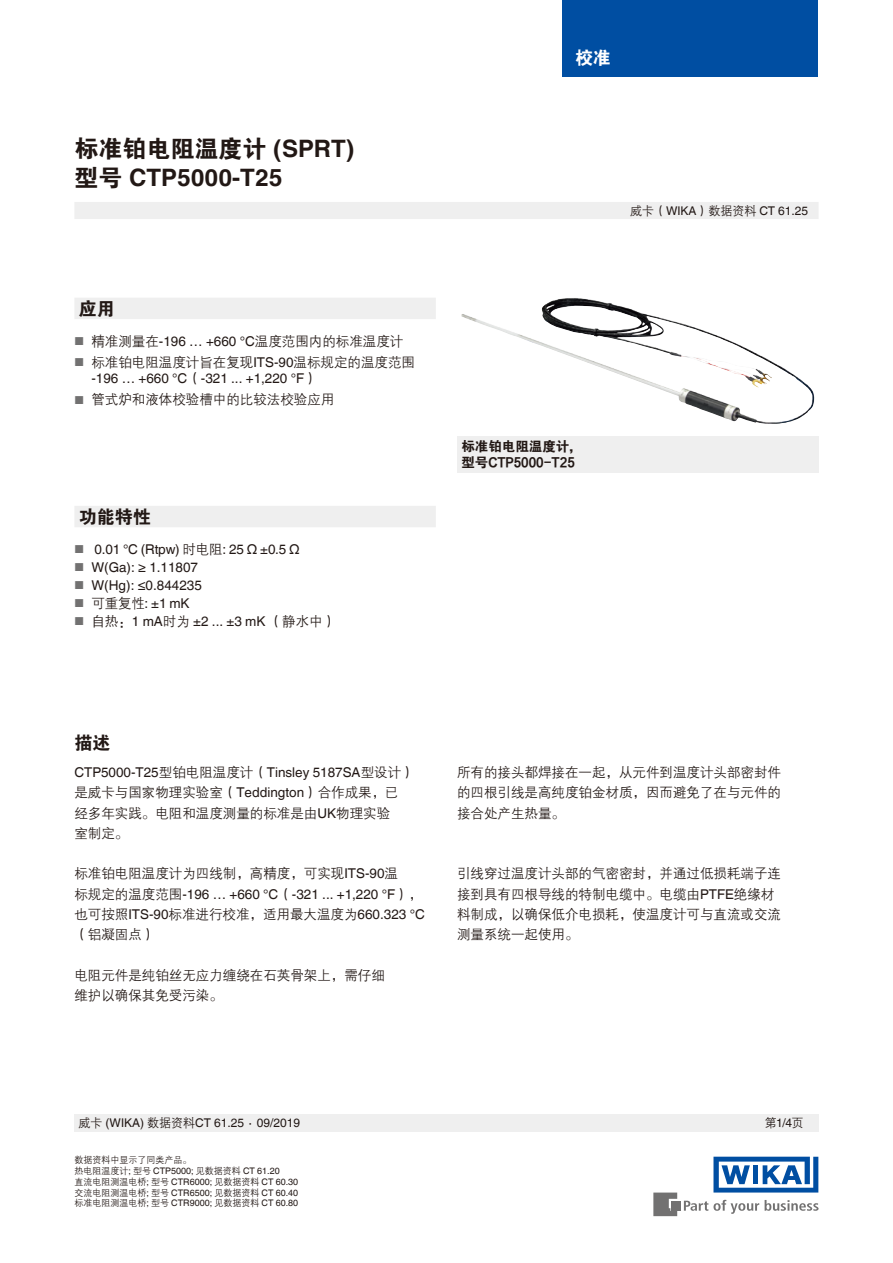
<style>
.page{position:relative;width:893px;height:1263px;background:#fff}
.page>*{position:absolute;margin:0;border:0;box-sizing:border-box;transform-origin:0 0}
.t1{font:24px "FZDHTJW GB1 0";color:#221815}
.t2{font:700 24px "Helvetica World";color:#221815}
.t3{font:18px "FZDHTJW GB1 0";color:#221815}
.t4{font:18px "FZDHTJW GB1 0";color:#fff}
.t5{font:13.5px/20.2px "FZZDXJW GB1 0";color:#221815}
.t6{font:13.5px "Helvetica World";color:#221815}
.t7{font:13.5px/16.2px "FZDHTJW GB1 0";color:#221815}
.t8{font:12px "Helvetica World";color:#221815}
.t9{font:9px/10.8px "Helvetica World";color:#221815}
.t10{font:9px "FZZDXJW GB1 0";color:#221815}
.s1{font-family:"Helvetica World";font-weight:700}
.s2{font-family:"FZDHTJW GB1 0";font-weight:400}
.s3{font-family:"Helvetica World";font-size:11.55px;color:#727171}
.s4{font-family:"Helvetica World"}
.s5{font-family:"FZZDXJW GB1 0"}
.s6{font-size:11.55px;color:#727171}
</style>
<div class="page">
<svg style="left:684px;top:1200px;width:135px;height:14px"></svg>
<div style="left:671px;top:1201px;width:9px;height:9px;background:#727171"></div>
<svg style="left:653px;top:1192px;width:24px;height:24px"></svg>
<svg style="left:713px;top:1157px;width:105px;height:35px"></svg>
<div style="left:562px;top:0;width:255px;height:77px;background:#004ea2"></div>
<div style="left:75px;top:202px;width:743px;height:17px;background:#efefef"></div>
<div style="left:74px;top:1114px;width:744px;height:17px;background:#efefef"></div>
<svg style="left:75px;top:298px;width:361px;height:229px"></svg>
<div style="left:457px;top:437px;width:361px;height:36px;background:#efefef"></div>
<img style="left:541px;top:298px;width:231px;height:89px">
<h1 class="t1" style="left:74px;top:135px;width:282px">标准铂电阻温度计 <span class="s1">(SPRT)</span></h1>
<h1 class="t2" style="left:74px;top:163px;width:210px"><span class="s2">型号</span> CTP5000-T25</h1>
<h2 class="t3" style="left:79px;top:299px;width:38px">应用</h2>
<p class="t5" style="left:74px;top:331px;width:331px"><span class="s3">■</span> 精准测量在<span class="s4">-196 … +660 °C</span>温度范围内的标准温度计</p>
<p class="t5" style="left:74px;top:353px;width:342px"><span class="s3">■</span> 标准铂电阻温度计旨在复现<span class="s4">ITS-90</span>温标规定的温度范围</p>
<p class="t6" style="left:91px;top:370px;width:228px">-196 … +660 °C<span class="s5">（</span>-321 ... +1,220 °F<span class="s5">）</span></p>
<p class="t5" style="left:74px;top:390px;width:262px"><span class="s3">■</span> 管式炉和液体校验槽中的比较法校验应用</p>
<h2 class="t3" style="left:79px;top:507px;width:74px">功能特性</h2>
<p class="t6" style="left:74px;top:541px;width:227px"><span class="s6">■</span> 0.01 °C (Rtpw) <span class="s5">时电阻</span>: 25 Ω ±0.5 Ω</p>
<p class="t6" style="left:74px;top:559px;width:125px"><span class="s6">■</span> W(Ga): ≥ 1.11807</p>
<p class="t6" style="left:74px;top:577px;width:129px"><span class="s6">■</span> W(Hg): ≤0.844235</p>
<p class="t6" style="left:74px;top:595px;width:117px"><span class="s6">■</span> <span class="s5">可重复性</span>: ±1 mK</p>
<p class="t6" style="left:74px;top:613px;width:263px"><span class="s6">■</span> <span class="s5">自热：</span>1 mA<span class="s5">时为</span> ±2 ... ±3 mK <span class="s5">（静水中）</span></p>
<h2 class="t4" style="left:575px;top:48px;width:37px">校准</h2>
<p class="t8" style="left:630px;top:204px;width:180px"><span class="s5">威卡（</span>WIKA<span class="s5">）数据资料</span> CT 61.25</p>
<p class="t7" style="left:461px;top:438px;width:115px">标准铂电阻温度计,型号CTP5000-T25</p>
<h2 class="t3" style="left:74px;top:732px;width:37px">描述</h2>
<p class="t6" style="left:74px;top:764px;width:342px">CTP5000-T25<span class="s5">型铂电阻温度计（</span>Tinsley 5187SA<span class="s5">型设计）</span></p>
<p class="t5" style="left:74px;top:783px;width:326px">是威卡与国家物理实验室（<span class="s4">Teddington</span>）合作成果，已经多年实践。电阻和温度测量的标准是由<span class="s4">UK</span>物理实验室制定。</p>
<p class="t5" style="left:74px;top:864px;width:325px">标准铂电阻温度计为四线制，高精度，可实现<span class="s4">ITS-90</span>温</p>
<p class="t6" style="left:74px;top:886px;width:349px"><span class="s5">标规定的温度范围</span>-196 … +660 °C<span class="s5">（</span>-321 ... +1,220 °F<span class="s5">），</span></p>
<p class="t5" style="left:74px;top:904px;width:352px">也可按照<span class="s4">ITS-90</span>标准进行校准，适用最大温度为<span class="s4">660.323 °C</span>（铝凝固点）</p>
<p class="t5" style="left:74px;top:965px;width:312px">电阻元件是纯铂丝无应力缠绕在石英骨架上，需仔细维护以确保其免受污染。</p>
<p class="t5" style="left:457px;top:763px;width:325px;text-align:justify">所有的接头都焊接在一起，从元件到温度计头部密封件的四根引线是高纯度铂金材质，因而避免了在与元件的接合处产生热量。</p>
<p class="t5" style="left:457px;top:864px;width:325px">引线穿过温度计头部的气密密封，并通过低损耗端子连接到具有四根导线的特制电缆中。电缆由<span class="s4">PTFE</span>绝缘材料制成，以确保低介电损耗，使温度计可与直流或交流测量系统一起使用。</p>
<p class="t8" style="left:79px;top:1116px;width:223px"><span class="s5">威卡</span> (WIKA) <span class="s5">数据资料</span>CT 61.25 ∙ 09/2019</p>
<p class="t8" style="left:765px;top:1116px;width:40px"><span class="s5">第</span>1/4<span class="s5">页</span></p>
<p class="t10" style="left:74px;top:1155px;width:118px">数据资料中显示了同类产品。</p>
<p class="t9" style="left:74px;top:1165px;width:225px"><span class="s5">热电阻温度计</span>; <span class="s5">型号</span> CTP5000; <span class="s5">见数据资料</span> CT 61.20<br><span class="s5">直流电阻测温电桥</span>; <span class="s5">型号</span> CTR6000; <span class="s5">见数据资料</span> CT 60.30<span class="s5">交流电阻测温电桥</span>; <span class="s5">型号</span> CTR6500; <span class="s5">见数据资料</span> CT 60.40<span class="s5">标准电阻测温电桥</span>; <span class="s5">型号</span> CTR9000; <span class="s5">见数据资料</span> CT 60.80</p>
</div>
